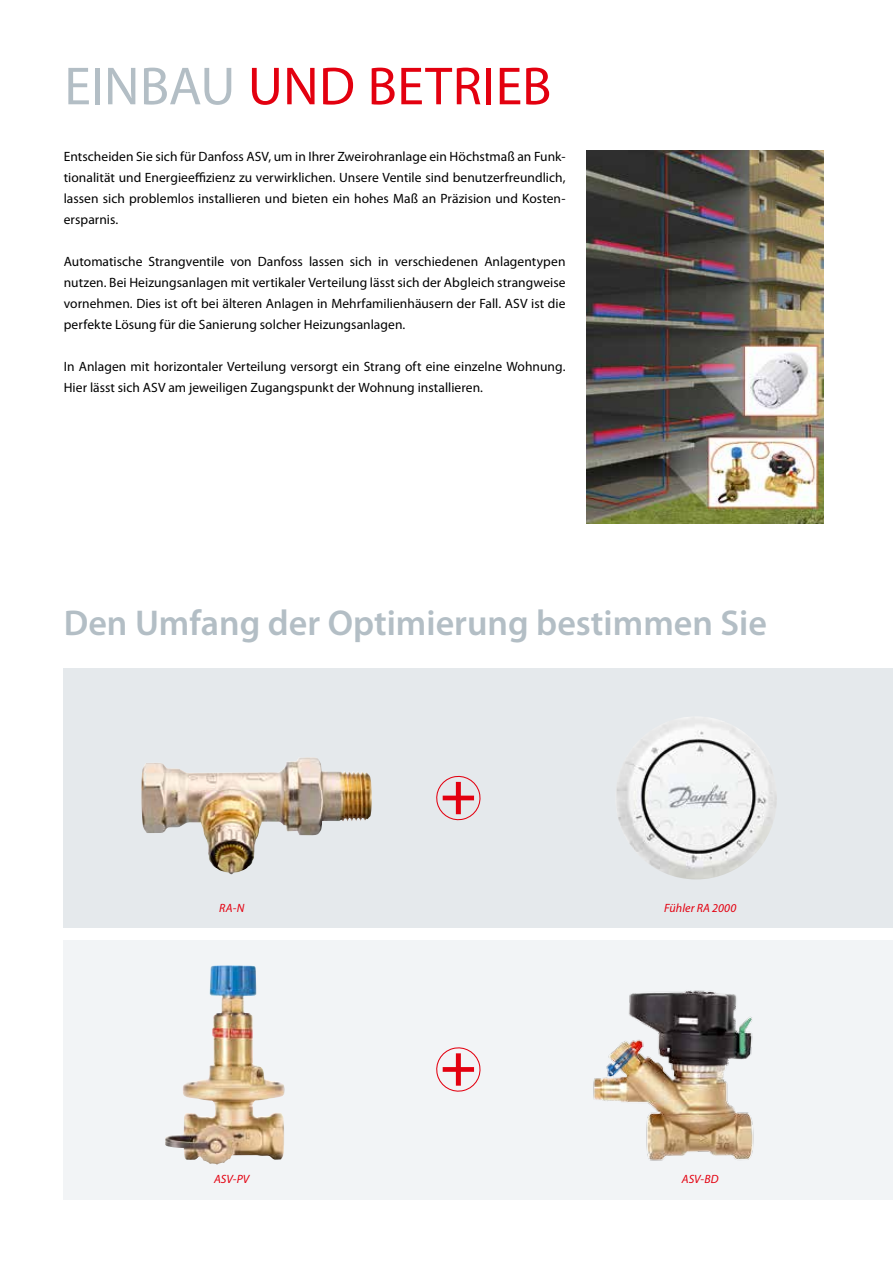
<style>
.page{position:relative;width:893px;height:1263px;background:#fff}
.page>*{position:absolute;margin:0;border:0;box-sizing:border-box;transform-origin:0 0}
.t1{font:54px "Myriad Pro";letter-spacing:.005em;color:#e3000f}
.t2{font:600 36px "Myriad Pro";color:#b3bec5}
.t3{font:13.5px/21px "Myriad Pro";letter-spacing:.005em;color:#000;text-align:justify}
.t4{font:italic 12px "Myriad Pro";letter-spacing:.01em;color:#e3000f}
.s1{color:#b3bec5}
</style>
<div class="page">
<div style="left:64px;top:668px;width:829px;height:260px;background:#e5e9ec"></div>
<div style="left:64px;top:940px;width:829px;height:259px;background:#f2f4f6"></div>
<svg style="left:436px;top:775px;width:45px;height:46px"></svg>
<svg style="left:436px;top:1047px;width:45px;height:45px"></svg>
<img style="left:616px;top:717px;width:161px;height:162px">
<img style="left:141px;top:757px;width:231px;height:117px">
<img style="left:165px;top:965px;width:119px;height:200px">
<img style="left:593px;top:990px;width:161px;height:171px">
<img style="left:587px;top:150px;width:237px;height:374px">
<h1 class="t1" style="left:64px;top:57px;width:489px"><span class="s1">EINBAU</span> UND BETRIEB</h1>
<p class="t3" style="left:64px;top:146px;width:503px">Entscheiden Sie sich für Danfoss ASV, um in Ihrer Zweirohranlage ein Höchstmaß an Funk&shy;tionalität und Energieeffizienz zu verwirklichen. Unsere Ventile sind benutzerfreundlich, lassen sich problemlos installieren und bieten ein hohes Maß an Präzision und Kosten&shy;ersparnis.</p>
<p class="t3" style="left:64px;top:251px;width:503px">Automatische Strangventile von Danfoss lassen sich in verschiedenen Anlagentypen nutzen. Bei Heizungsanlagen mit vertikaler Verteilung lässt sich der Abgleich strangweise vornehmen. Dies ist oft bei älteren Anlagen in Mehrfamilienhäusern der Fall. ASV ist die perfekte Lösung für die Sanierung solcher Heizungsanlagen.</p>
<p class="t3" style="left:64px;top:356px;width:503px">In Anlagen mit horizontaler Verteilung versorgt ein Strang oft eine einzelne Wohnung.<br>Hier lässt sich ASV am jeweiligen Zugangspunkt der Wohnung installieren.</p>
<h2 class="t2" style="left:64px;top:603px;width:705px">Den Umfang der Optimierung bestimmen Sie</h2>
<p class="t4" style="left:219px;top:901px;width:27px">RA-N</p>
<p class="t4" style="left:214px;top:1172px;width:37px">ASV-PV</p>
<p class="t4" style="left:664px;top:901px;width:74px">Fühler RA 2000</p>
<p class="t4" style="left:682px;top:1172px;width:38px">ASV-BD</p>
</div>
